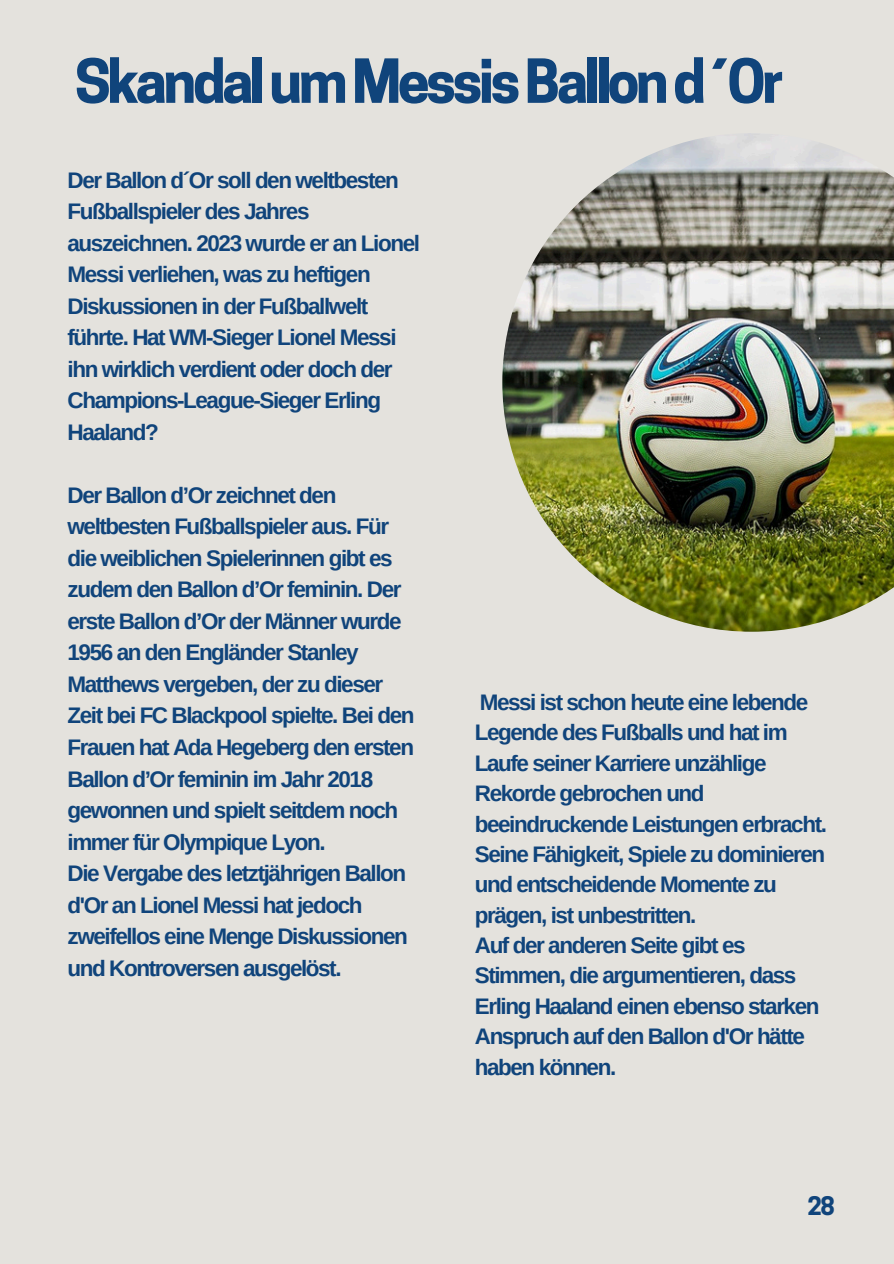
<style>
.page{position:relative;width:894px;height:1264px;background:#fff}
.page>*{position:absolute;margin:0;border:0;box-sizing:border-box;transform-origin:0 0}
.t1{font:700 57px "Cooper Hewitt";letter-spacing:-.065em;color:#10447b}
.t2{font:700 24px "Cooper Hewitt";color:#10447b}
.t3{font:700 22.5px/31.5px "Arimo";letter-spacing:-.065em;color:#10447b}
</style>
<div class="page">
<div style="left:0;top:0;width:893px;height:1263px;background:#e4e2dd"></div>
<img style="left:502px;top:133px;width:391px;height:498px">
<h1 class="t1" style="left:75px;top:60px;width:710px">SkandalumMessisBallond´Or</h1>
<p class="t3" style="left:67px;top:164px;width:354px">Der Ballon d´Or soll den weltbesten<br>Fußballspieler des Jahres auszeichnen. 2023 wurde er an Lionel<br>Messi verliehen, was zu heftigen<br>Diskussionen in der Fußballwelt führte. Hat WM-Sieger Lionel Messi ihn wirklich verdient oder doch der<br>Champions-League-Sieger Erling<br>Haaland?</p>
<p class="t3" style="left:67px;top:479px;width:348px">Der Ballon d’Or zeichnet den weltbesten Fußballspieler aus. Für die weiblichen Spielerinnen gibt es zudem den Ballon d’Or feminin. Der erste Ballon d’Or der Männer wurde<br>1956 an den Engländer Stanley<br>Matthews vergeben, der zu dieser<br>Zeit bei FC Blackpool spielte. Bei den<br>Frauen hat Ada Hegeberg den ersten<br>Ballon d’Or feminin im Jahr 2018 gewonnen und spielt seitdem noch immer für Olympique Lyon.</p>
<p class="t3" style="left:67px;top:857px;width:342px">Die Vergabe des letztjährigen Ballon d'Or an Lionel Messi hat jedoch zweifellos eine Menge Diskussionen und Kontroversen ausgelöst.</p>
<p class="t3" style="left:475px;top:687px;width:353px;line-height:30.5px">Messi ist schon heute eine lebende<br>Legende des Fußballs und hat im<br>Laufe seiner Karriere unzählige<br>Rekorde gebrochen und beeindruckende Leistungen erbracht.<br>Seine Fähigkeit, Spiele zu dominieren und entscheidende Momente zu prägen, ist unbestritten.</p>
<p class="t3" style="left:475px;top:930px;width:346px;line-height:30.5px">Auf der anderen Seite gibt es<br>Stimmen, die argumentieren, dass<br>Erling Haaland einen ebenso starken<br>Anspruch auf den Ballon d'Or hätte haben können.</p>
<p class="t2" style="left:807px;top:1196px;width:29px">28</p>
</div>
